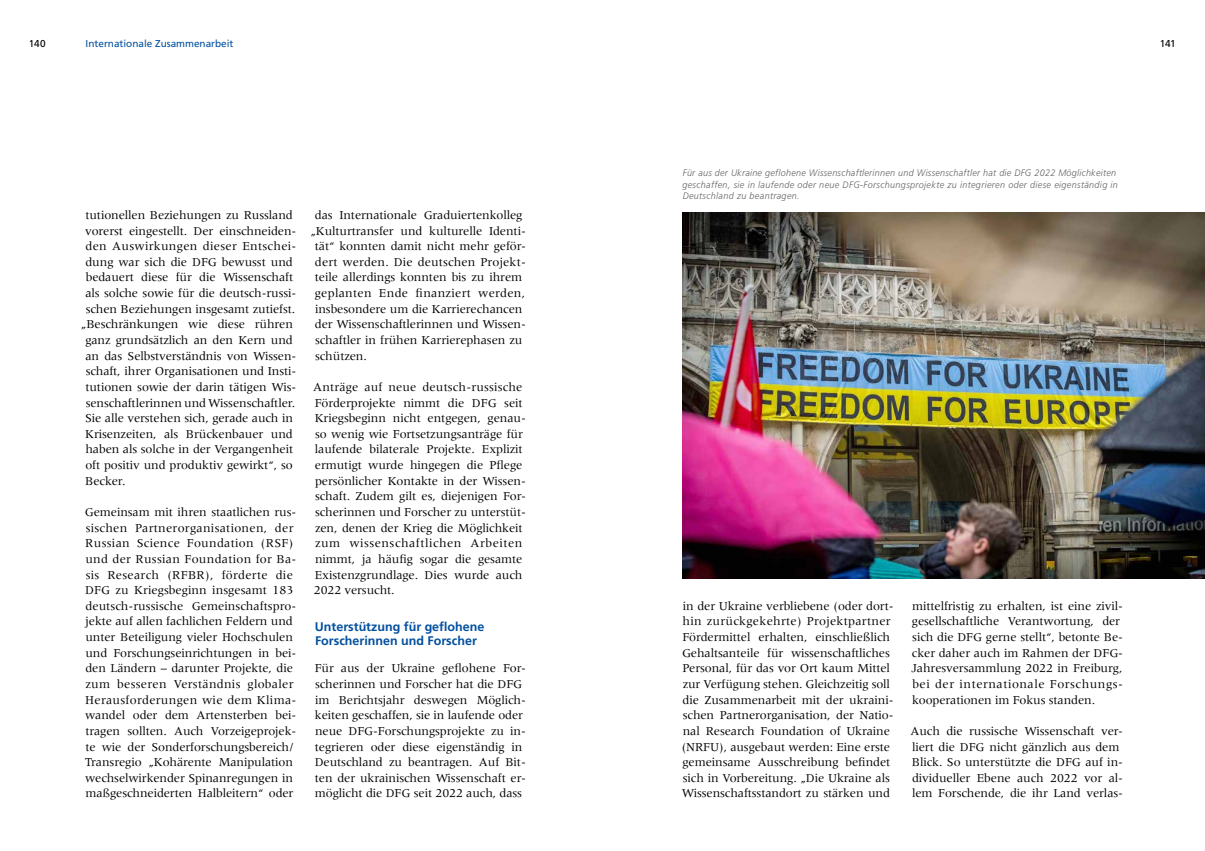
<style>
.page{position:relative;width:1205px;height:851px;background:#fff}
.page>*{position:absolute;margin:0;border:0;box-sizing:border-box;transform-origin:0 0}
.t1{font:12.5px/15.6px "Meridien LT Std";letter-spacing:-.01em;color:#000}
.t2{font:12.5px "Meridien LT Std";letter-spacing:.02em;color:#000}
.t3{font:700 12.5px/13.8px "Frutiger LT Std";color:#004f9f}
.t4{font:12.5px "Meridien LT Std";letter-spacing:.01em;color:#000}
.t5{font:10px "Frutiger LT Std";color:#004f9f}
.t6{font:10px "Frutiger LT Std";letter-spacing:-.03em;color:#000}
.t7{font:italic 300 9.38px/11.9px "Frutiger LT Std";letter-spacing:.04em;color:#646363;scale:.96 1}
</style>
<div class="page">
<img style="left:682px;top:213px;width:523px;height:365px">
<p class="t5" style="left:86px;top:38px;width:149px">Internationale Zusammenarbeit</p>
<p class="t6" style="left:29px;top:38px;width:18px">140</p>
<p class="t6" style="left:1160px;top:38px;width:18px">141</p>
<p class="t1" style="left:85px;top:207px;width:209px">tutionellen Beziehungen zu Russland</p>
<p class="t1" style="left:85px;top:223px;width:213px">vorerst eingestellt. Der einschneiden-</p>
<p class="t2" style="left:85px;top:239px;width:212px">den Auswirkungen dieser Entschei-</p>
<p class="t1" style="left:85px;top:254px;width:209px">dung war sich die DFG bewusst und</p>
<p class="t1" style="left:86px;top:269px;width:209px">bedauert diese für die Wissenschaft</p>
<p class="t1" style="left:85px;top:285px;width:212px">als solche sowie für die deutsch-russi-</p>
<p class="t1" style="left:86px;top:301px;width:211px">schen Beziehungen insgesamt zutiefst.</p>
<p class="t1" style="left:81px;top:316px;width:214px">„Beschränkungen wie diese rühren</p>
<p class="t1" style="left:85px;top:332px;width:209px">ganz grundsätzlich an den Kern und</p>
<p class="t1" style="left:85px;top:348px;width:212px">an das Selbstverständnis von Wissen-</p>
<p class="t1" style="left:86px;top:363px;width:212px">schaft, ihrer Organisationen und Insti-</p>
<p class="t1" style="left:85px;top:379px;width:212px">tutionen sowie der darin tätigen Wis-</p>
<p class="t1" style="left:86px;top:394px;width:211px">senschaftlerinnen und Wissenschaftler.</p>
<p class="t1" style="left:85px;top:410px;width:209px">Sie alle verstehen sich, gerade auch in</p>
<p class="t1" style="left:85px;top:426px;width:209px">Krisenzeiten, als Brückenbauer und</p>
<p class="t1" style="left:85px;top:441px;width:209px">haben als solche in der Vergangenheit</p>
<p class="t1" style="left:85px;top:457px;width:209px">oft positiv und produktiv gewirkt“, so</p>
<p class="t1" style="left:85px;top:473px;width:42px">Becker.</p>
<p class="t1" style="left:85px;top:504px;width:213px">Gemeinsam mit ihren staatlichen rus&shy;sischen Partnerorganisationen, der Russian Science Foundation (RSF) und der Russian Foundation for Ba&shy;sis Research (RFBR), förderte die DFG zu Kriegsbeginn insgesamt 183 deutsch-russische Gemeinschaftspro&shy;jekte auf allen fachlichen Feldern und unter Beteiligung vieler Hochschulen und Forschungseinrichtungen in bei&shy;den Ländern – darunter Projekte, die zum besseren Verständnis globaler Herausforderungen wie dem Klima&shy;wandel oder dem Artensterben bei&shy;tragen sollten. Auch Vorzeigeprojek&shy;te wie der Sonderforschungsbereich/ Transregio „Kohärente Manipulation wechselwirkender Spinanregungen in maßgeschneiderten Halbleitern“ oder</p>
<p class="t1" style="left:315px;top:207px;width:209px">das Internationale Graduiertenkolleg</p>
<p class="t1" style="left:310px;top:223px;width:217px">„Kulturtransfer und kulturelle Identi-</p>
<p class="t1" style="left:315px;top:238px;width:212px">tät“ konnten damit nicht mehr geför-</p>
<p class="t4" style="left:315px;top:255px;width:212px">dert werden. Die deutschen Projekt-</p>
<p class="t1" style="left:315px;top:269px;width:209px">teile allerdings konnten bis zu ihrem</p>
<p class="t2" style="left:315px;top:286px;width:212px">geplanten Ende finanziert werden,</p>
<p class="t1" style="left:315px;top:301px;width:209px">insbesondere um die Karrierechancen</p>
<p class="t1" style="left:315px;top:316px;width:212px">der Wissenschaftlerinnen und Wissen-</p>
<p class="t1" style="left:315px;top:332px;width:209px">schaftler in frühen Karrierephasen zu</p>
<p class="t1" style="left:315px;top:348px;width:53px">schützen.</p>
<p class="t1" style="left:313px;top:379px;width:214px">Anträge auf neue deutsch-russische Förderprojekte nimmt die DFG seit Kriegsbeginn nicht entgegen, genau&shy;so wenig wie Fortsetzungsanträge für laufende bilaterale Projekte. Explizit ermutigt wurde hingegen die Pflege persönlicher Kontakte in der Wissen&shy;schaft. Zudem gilt es, diejenigen For&shy;scherinnen und Forscher zu unterstüt&shy;zen, denen der Krieg die Möglichkeit zum wissenschaftlichen Arbeiten nimmt, ja häufig sogar die gesamte Existenzgrundlage. Dies wurde auch 2022 versucht.</p>
<p class="t3" style="left:315px;top:619px;width:171px">Unterstützung für geflohene<br>Forscherinnen und Forscher</p>
<p class="t1" style="left:315px;top:660px;width:213px">Für aus der Ukraine geflohene For&shy;scherinnen und Forscher hat die DFG im Berichtsjahr deswegen Möglich&shy;keiten geschaffen, sie in laufende oder neue DFG-Forschungsprojekte zu in&shy;tegrieren oder diese eigenständig in Deutschland zu beantragen. Auf Bit&shy;ten der ukrainischen Wissenschaft er&shy;möglicht die DFG seit 2022 auch, dass</p>
<p class="t7" style="left:682px;top:166px;width:455px">Für aus der Ukraine geflohene Wissenschaftlerinnen und Wissenschaftler hat die DFG 2022 Möglichkeiten geschaffen, sie in laufende oder neue DFG-Forschungsprojekte zu integrieren oder diese eigenständig in<br>Deutschland zu beantragen.</p>
<p class="t1" style="left:681px;top:598px;width:214px">in der Ukraine verbliebene (oder dort&shy;hin zurückgekehrte) Projektpartner Fördermittel erhalten, einschließlich Gehaltsanteile für wissenschaftliches Personal, für das vor Ort kaum Mittel zur Verfügung stehen. Gleichzeitig soll die Zusammenarbeit mit der ukraini&shy;schen Partnerorganisation, der Natio&shy;nal Research Foundation of Ukraine (NRFU), ausgebaut werden: Eine erste gemeinsame Ausschreibung befindet sich in Vorbereitung. „Die Ukraine als Wissenschaftsstandort zu stärken und</p>
<p class="t1" style="left:911px;top:598px;width:213px">mittelfristig zu erhalten, ist eine zivil&shy;gesellschaftliche Verantwortung, der sich die DFG gerne stellt“, betonte Be&shy;cker daher auch im Rahmen der DFG-Jahresversammlung 2022 in Freiburg, bei der internationale Forschungs&shy;kooperationen im Fokus standen.</p>
<p class="t1" style="left:910px;top:723px;width:214px">Auch die russische Wissenschaft ver&shy;liert die DFG nicht gänzlich aus dem Blick. So unterstützte die DFG auf in&shy;dividueller Ebene auch 2022 vor al&shy;lem Forschende, die ihr Land verlas-</p>
</div>
